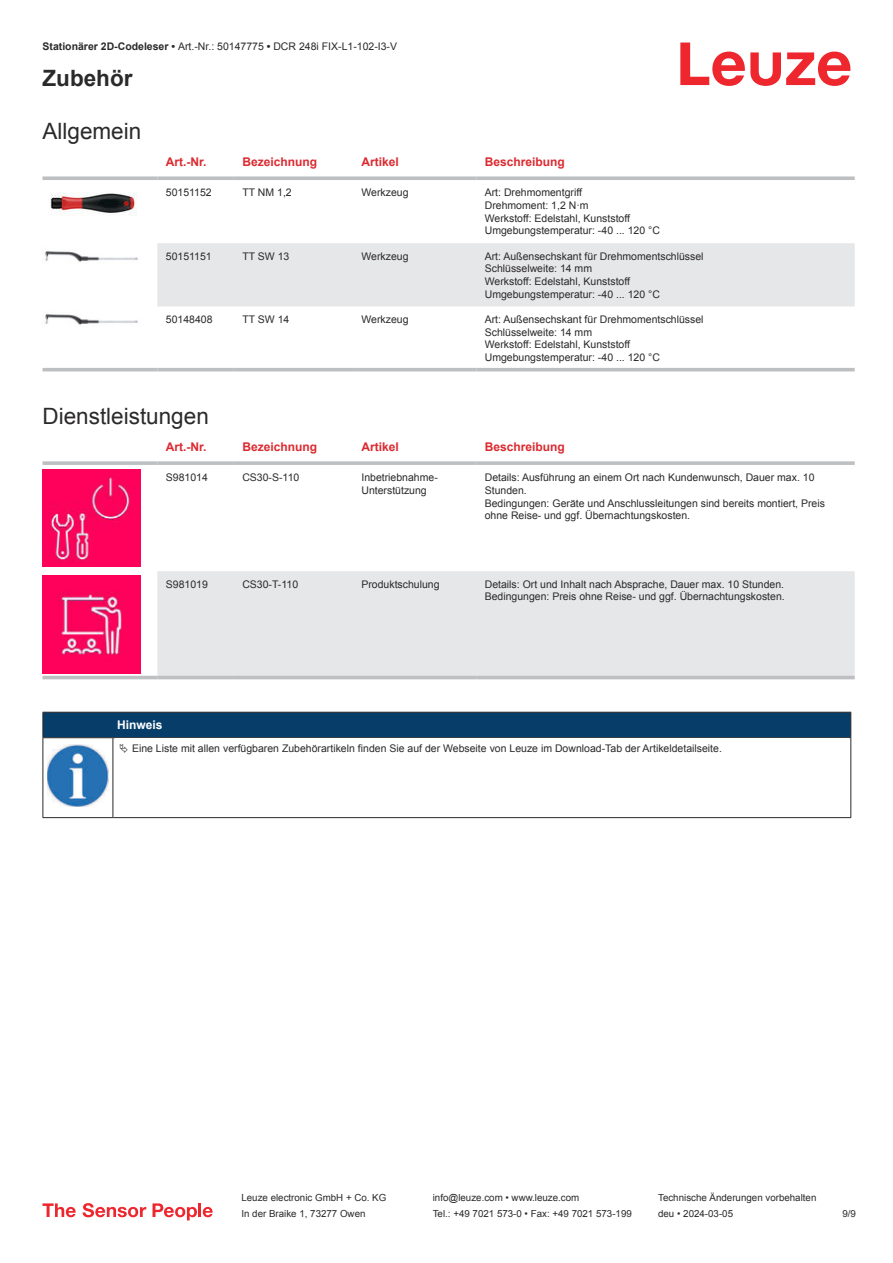
<style>
.page{position:relative;width:893px;height:1263px;background:#fff}
.page>*{position:absolute;margin:0;border:0;box-sizing:border-box;transform-origin:0 0}
.t1{font:22.5px "Arial";color:#2b292a}
.t2{font:700 22.5px "Arial";color:#2b292a}
.t3{font:700 12px "Arial";color:#db2a30}
.t4{font:700 12px "Arial";color:#fff}
.t5{font:10.5px/12.6px "Arial";color:#2b292a}
.t6{font:9.75px "Arial";color:#2b292a}
.s1{font-weight:700}
</style>
<div class="page">
<svg style="left:680px;top:43px;width:170px;height:43px"></svg>
<svg style="left:43px;top:306px;width:812px;height:66px"></svg>
<div style="left:157px;top:243px;width:698px;height:63px;background:#e6e7e9"></div>
<svg style="left:43px;top:176px;width:114px;height:4px"></svg>
<svg style="left:157px;top:176px;width:77px;height:4px"></svg>
<svg style="left:234px;top:176px;width:119px;height:4px"></svg>
<svg style="left:353px;top:176px;width:123px;height:4px"></svg>
<svg style="left:476px;top:176px;width:379px;height:4px;background:#c4c6c8"></svg>
<hr style="left:43px;top:368px;width:114px;height:3px;background:#bdbfc1">
<hr style="left:157px;top:368px;width:77px;height:3px;background:#bdbfc1">
<hr style="left:234px;top:368px;width:119px;height:3px;background:#bdbfc1">
<hr style="left:353px;top:368px;width:123px;height:3px;background:#bdbfc1">
<hr style="left:476px;top:368px;width:379px;height:3px;background:#bdbfc1">
<img style="left:50px;top:192px;width:87px;height:24px">
<img style="left:45px;top:251px;width:93px;height:11px">
<img style="left:43px;top:311px;width:97px;height:17px">
<svg style="left:43px;top:469px;width:812px;height:211px"></svg>
<div style="left:157px;top:571px;width:698px;height:105px;background:#e6e7e9"></div>
<svg style="left:43px;top:461px;width:114px;height:4px"></svg>
<svg style="left:157px;top:461px;width:77px;height:4px"></svg>
<svg style="left:234px;top:461px;width:119px;height:4px"></svg>
<svg style="left:353px;top:461px;width:123px;height:4px"></svg>
<svg style="left:476px;top:461px;width:379px;height:4px;background:#c3c5c7"></svg>
<hr style="left:43px;top:676px;width:114px;height:3px;background:#bdbfc1">
<hr style="left:157px;top:676px;width:77px;height:3px;background:#bdbfc1">
<hr style="left:234px;top:676px;width:119px;height:3px;background:#bdbfc1">
<hr style="left:353px;top:676px;width:123px;height:3px;background:#bdbfc1">
<hr style="left:476px;top:676px;width:379px;height:3px;background:#bdbfc1">
<img style="left:43px;top:469px;width:97px;height:98px">
<img style="left:43px;top:575px;width:97px;height:98px">
<div style="left:43px;top:712px;width:808px;height:26px;background:#063d69"></div>
<hr style="left:113px;top:737px;width:738px;height:1px;background:#2b292a">
<hr style="left:43px;top:738px;width:1px;height:75px;background:#2b292a">
<hr style="left:113px;top:738px;width:1px;height:75px;background:#2b292a">
<hr style="left:850px;top:738px;width:1px;height:75px;background:#2b292a">
<hr style="left:43px;top:817px;width:70px;height:1px;background:#2b292a">
<hr style="left:113px;top:817px;width:738px;height:1px;background:#2b292a">
<img style="left:47px;top:744px;width:61px;height:63px">
<svg style="left:43px;top:1203px;width:33px;height:14px"></svg>
<svg style="left:83px;top:1203px;width:63px;height:14px"></svg>
<svg style="left:153px;top:1203px;width:44px;height:17px"></svg>
<hr style="left:198px;top:1203px;width:3px;height:14px;background:#ed272d">
<svg style="left:203px;top:1207px;width:10px;height:10px"></svg>
<p class="t5" style="left:43px;top:41px;width:356px"><span class="s1">Stationärer 2D-Codeleser •</span> Art.-Nr.: 50147775 <span class="s1">•</span> DCR 248i FIX-L1-102-I3-V</p>
<h1 class="t2" style="left:43px;top:70px;width:92px">Zubehör</h1>
<h1 class="t1" style="left:43px;top:123px;width:100px">Allgemein</h1>
<p class="t3" style="left:166px;top:157px;width:42px">Art.-Nr.</p>
<p class="t3" style="left:242px;top:157px;width:76px">Bezeichnung</p>
<p class="t3" style="left:361px;top:157px;width:39px">Artikel</p>
<p class="t3" style="left:485px;top:157px;width:82px">Beschreibung</p>
<p class="t5" style="left:166px;top:187px;width:47px">50151152</p>
<p class="t5" style="left:242px;top:187px;width:51px">TT NM 1,2</p>
<p class="t5" style="left:361px;top:187px;width:49px">Werkzeug</p>
<p class="t5" style="left:485px;top:187px;width:177px">Art: Drehmomentgriff<br>Drehmoment: 1,2 N·m<br>Werkstoff: Edelstahl, Kunststoff<br>Umgebungstemperatur: -40 ... 120 °C</p>
<p class="t5" style="left:166px;top:251px;width:47px">50151151</p>
<p class="t5" style="left:242px;top:251px;width:49px">TT SW 13</p>
<p class="t5" style="left:361px;top:251px;width:49px">Werkzeug</p>
<p class="t5" style="left:485px;top:251px;width:220px">Art: Außensechskant für Drehmomentschlüssel Schlüsselweite: 14 mm<br>Werkstoff: Edelstahl, Kunststoff Umgebungstemperatur: -40 ... 120 °C</p>
<p class="t5" style="left:166px;top:314px;width:48px">50148408</p>
<p class="t5" style="left:242px;top:314px;width:49px">TT SW 14</p>
<p class="t5" style="left:361px;top:314px;width:49px">Werkzeug</p>
<p class="t5" style="left:485px;top:314px;width:220px">Art: Außensechskant für Drehmomentschlüssel Schlüsselweite: 14 mm<br>Werkstoff: Edelstahl, Kunststoff Umgebungstemperatur: -40 ... 120 °C</p>
<h1 class="t1" style="left:43px;top:408px;width:168px">Dienstleistungen</h1>
<p class="t3" style="left:166px;top:442px;width:42px">Art.-Nr.</p>
<p class="t3" style="left:242px;top:442px;width:76px">Bezeichnung</p>
<p class="t3" style="left:361px;top:442px;width:39px">Artikel</p>
<p class="t3" style="left:485px;top:442px;width:82px">Beschreibung</p>
<p class="t5" style="left:166px;top:472px;width:44px">S981014</p>
<p class="t5" style="left:242px;top:472px;width:58px">CS30-S-110</p>
<p class="t5" style="left:361px;top:472px;width:78px">Inbetriebnahme-<br>Unterstützung</p>
<p class="t5" style="left:485px;top:472px;width:342px">Details: Ausführung an einem Ort nach Kundenwunsch, Dauer max. 10<br>Stunden.<br>Bedingungen: Geräte und Anschlussleitungen sind bereits montiert, Preis ohne Reise- und ggf. Übernachtungskosten.</p>
<p class="t5" style="left:166px;top:579px;width:44px">S981019</p>
<p class="t5" style="left:242px;top:579px;width:57px">CS30-T-110</p>
<p class="t5" style="left:361px;top:579px;width:80px">Produktschulung</p>
<p class="t5" style="left:485px;top:579px;width:301px">Details: Ort und Inhalt nach Absprache, Dauer max. 10 Stunden.<br>Bedingungen: Preis ohne Reise- und ggf. Übernachtungskosten.</p>
<p class="t4" style="left:117px;top:720px;width:47px">Hinweis</p>
<p class="t5" style="left:132px;top:743px;width:591px">Eine Liste mit allen verfügbaren Zubehörartikeln finden Sie auf der Webseite von Leuze im Download-Tab der Artikeldetailseite.</p>
<p class="t6" style="left:241px;top:1194px;width:146px">Leuze electronic GmbH + Co. KG</p>
<p class="t6" style="left:433px;top:1194px;width:148px">info@leuze.com • www.leuze.com</p>
<p class="t6" style="left:658px;top:1194px;width:160px">Technische Änderungen vorbehalten</p>
<p class="t6" style="left:241px;top:1210px;width:126px">In der Braike 1, 73277 Owen</p>
<p class="t6" style="left:433px;top:1210px;width:201px">Tel.: +49 7021 573-0 • Fax: +49 7021 573-199</p>
<p class="t6" style="left:658px;top:1210px;width:76px">deu • 2024-03-05</p>
<p class="t6" style="left:842px;top:1210px;width:15px">9 /9</p>
</div>
